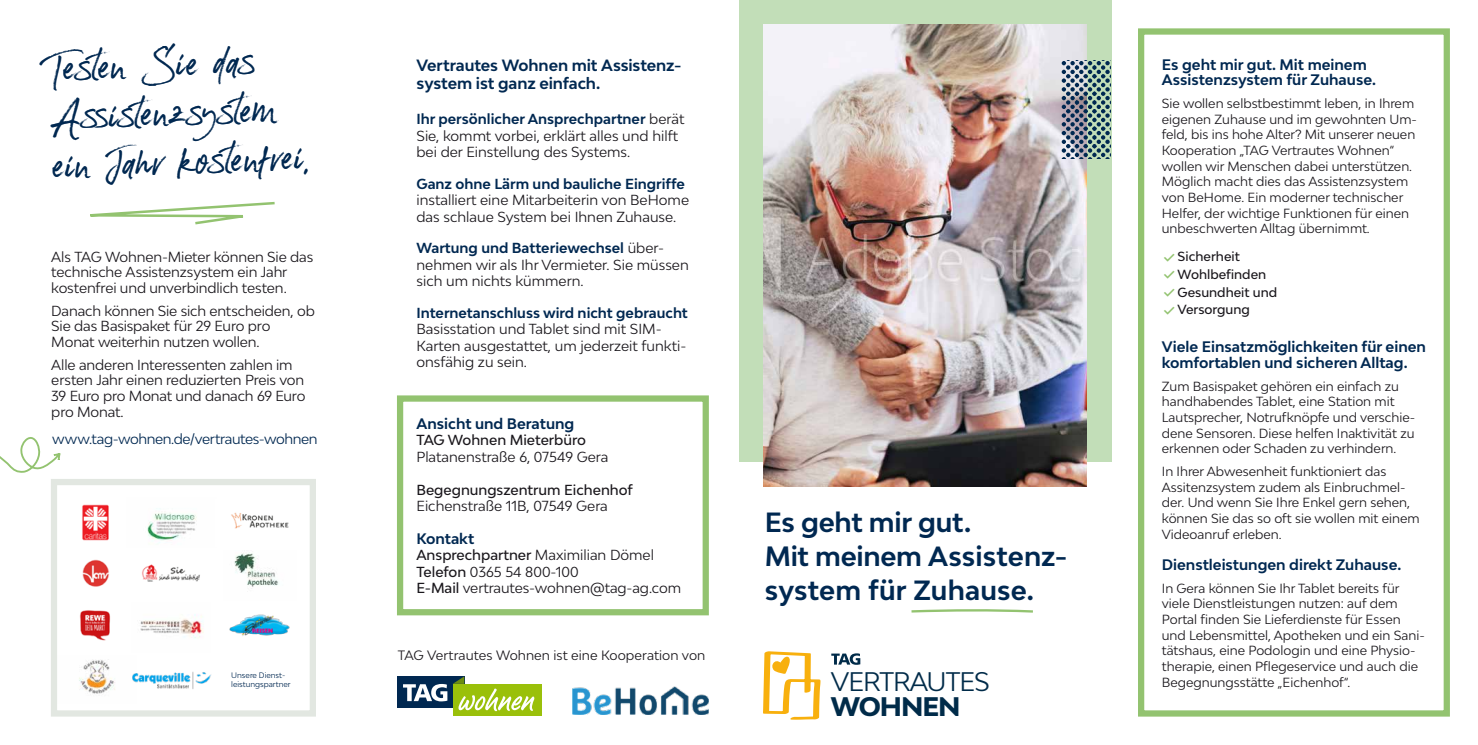
<style>
.page{position:relative;width:1478px;height:745px;background:#fff}
.page>*{position:absolute;margin:0;border:0;box-sizing:border-box;transform-origin:0 0}
.t1{font:47.5px/48.8px "Diamonds";color:#002851}
.t2{font:700 26.25px/33.8px "Bw Modelica";letter-spacing:-.005em;color:#002851}
.t3{font:25.38px "Bw Modelica";letter-spacing:-.04em;color:#002b49}
.t4{font:800 25.38px "Bw Modelica";letter-spacing:-.04em;color:#002b49}
.t5{font:700 15.5px/18.5px "Bw Modelica";letter-spacing:-.005em;color:#002851}
.t6{font:700 14.38px/15.6px "Bw Modelica";color:#002851}
.t7{font:13.75px/16.5px "Bw Modelica";letter-spacing:-.005em;color:#1a171c}
.t8{font:700 13.75px "Bw Modelica";color:#002851}
.t9{font:500 13.75px "Bw Modelica";color:#1a171c}
.t10{font:13.75px "Bw Modelica";letter-spacing:-.03em;color:#002851}
.t11{font:12.75px "Bw Modelica";letter-spacing:.005em;color:#1a171c}
.t12{font:12.5px/15.6px "Bw Modelica";color:#1a171c}
.t13{font:500 12.5px/17.5px "Bw Modelica";color:#1a171c}
.t14{font:7.5px/9px "Bw Modelica";color:#002851}
.s1{font-weight:700;color:#002851}
.s2{font-weight:500}
</style>
<div class="page">
<div style="left:739px;top:0;width:372px;height:461px;background:#c2deb8"></div>
<img style="left:764px;top:25px;width:322px;height:460px">
<svg style="left:911px;top:609px;width:122px;height:4px"></svg>
<div style="left:397px;top:395px;width:312px;height:220px;border:6px solid #93c370"></div>
<div style="left:1138px;top:28px;width:311px;height:688px;border:6px solid #93c370"></div>
<div style="left:397px;top:676px;width:67px;height:31px;background:#002851"></div>
<div style="left:453px;top:683px;width:88px;height:32px;background:#9ac00a"></div>
<svg style="left:403px;top:684px;width:44px;height:17px"></svg>
<svg style="left:453px;top:676px;width:81px;height:34px"></svg>
<img style="left:572px;top:686px;width:136px;height:28px">
<svg style="left:1061px;top:61px;width:50px;height:97px"></svg>
<svg style="left:763px;top:651px;width:57px;height:68px"></svg>
<svg style="left:831px;top:653px;width:29px;height:11px"></svg>
<svg style="left:90px;top:201px;width:185px;height:24px"></svg>
<img style="left:82px;top:504px;width:27px;height:37px">
<img style="left:147px;top:508px;width:142px;height:35px">
<img style="left:82px;top:559px;width:27px;height:28px">
<img style="left:142px;top:564px;width:58px;height:18px">
<img style="left:234px;top:552px;width:45px;height:35px">
<img style="left:80px;top:610px;width:31px;height:31px">
<img style="left:140px;top:614px;width:64px;height:24px">
<img style="left:229px;top:614px;width:61px;height:22px">
<img style="left:79px;top:659px;width:36px;height:35px">
<img style="left:132px;top:672px;width:80px;height:17px">
<div style="left:51px;top:478px;width:265px;height:238px;border:6px solid #e2e7e1"></div>
<svg style="left:0;top:437px;width:61px;height:35px"></svg>
<h1 class="t1" style="left:48px;top:45px;width:259px;rotate:-2deg">Testen Sie das<br>Ass istenzsystem ein Jahr kostenfrei.</h1>
<p class="t7" style="left:51px;top:248px;width:263px;line-height:15.6px">Als TAG Wohnen-Mieter können Sie das technische Assistenzsystem ein Jahr kostenfrei und unverbindlich testen.</p>
<p class="t7" style="left:51px;top:302px;width:265px;line-height:15.6px">Danach können Sie sich entscheiden, ob<br>Sie das Basispaket für 29 Euro pro<br>Monat weiterhin nutzen wollen.</p>
<p class="t7" style="left:51px;top:356px;width:256px;line-height:15.6px">Alle anderen Interessenten zahlen im ersten Jahr einen reduzierten Preis von<br>39 Euro pro Monat und danach 69 Euro pro Monat.</p>
<p class="t10" style="left:52px;top:430px;width:267px">www.tag-wohnen.de/vertrautes-wohnen</p>
<p class="t14" style="left:231px;top:670px;width:61px">Unsere Dienst&shy;leistungspartner</p>
<p class="t5" style="left:416px;top:55px;width:266px">Vertrautes Wohnen mit Assistenz&shy;system ist ganz einfach.</p>
<p class="t7" style="left:416px;top:110px;width:269px"><span class="s1">Ihr persönlicher Ansprechpartner</span> berät<br>Sie, kommt vorbei, erklärt alles und hilft bei der Einstellung des Systems.</p>
<p class="t8" style="left:416px;top:174px;width:270px">Ganz ohne Lärm und bauliche Eingriffe</p>
<p class="t7" style="left:416px;top:191px;width:274px">installiert eine Mitarbeiterin von BeHome das schlaue System bei Ihnen Zuhause.</p>
<p class="t7" style="left:416px;top:239px;width:274px"><span class="s1">Wartung und Batteriewechsel</span> über&shy;nehmen wir als Ihr Vermieter. Sie müssen sich um nichts kümmern.</p>
<p class="t8" style="left:416px;top:303px;width:273px">Internetanschluss wird nicht gebraucht</p>
<p class="t7" style="left:416px;top:320px;width:271px">Basisstation und Tablet sind mit SIM-<br>Karten ausgestattet, um jederzeit funkti&shy;onsfähig zu sein.</p>
<p class="t6" style="left:416px;top:415px;width:159px">Ansicht und Beratung</p>
<p class="t9" style="left:416px;top:431px;width:171px">TAG Wohnen Mieterbüro</p>
<p class="t7" style="left:416px;top:448px;width:193px">Platanenstraße 6, 07549 Gera</p>
<p class="t9" style="left:416px;top:480px;width:218px">Begegnungszentrum Eichenhof</p>
<p class="t7" style="left:416px;top:497px;width:193px">Eichenstraße 11B, 07549 Gera</p>
<p class="t6" style="left:416px;top:530px;width:59px">Kontakt</p>
<p class="t7" style="left:416px;top:546px;width:266px"><span class="s2">Ansprechpartner</span> Maximilian Dömel<br><span class="s2">Telefon</span> 0365 54 800-100<br><span class="s2">E-Mail</span> vertrautes-wohnen@tag-ag.com</p>
<p class="t11" style="left:398px;top:646px;width:309px">TAG Vertrautes Wohnen ist eine Kooperation von</p>
<p class="t6" style="left:1162px;top:56px;width:216px">Es geht mir gut. Mit meinem<br>Assistenzsystem für Zuhause.</p>
<p class="t12" style="left:1162px;top:95px;width:257px">Sie wollen selbstbestimmt leben, in Ihrem eigenen Zuhause und im gewohnten Um&shy;feld, bis ins hohe Alter? Mit unserer neuen Kooperation „TAG Vertrautes Wohnen“ wollen wir Menschen dabei unterstützen.<br>Möglich macht dies das Assistenzsystem von BeHome. Ein moderner technischer Helfer, der wichtige Funktionen für einen unbeschwerten Alltag übernimmt.</p>
<p class="t13" style="left:1177px;top:247px;width:101px">Sicherheit<br>Wohlbefinden<br>Gesundheit und<br>Versorgung</p>
<p class="t6" style="left:1162px;top:338px;width:266px">Viele Einsatzmöglichkeiten für einen komfortablen und sicheren Alltag.</p>
<p class="t12" style="left:1162px;top:378px;width:255px">Zum Basispaket gehören ein einfach zu handhabendes Tablet, eine Station mit Lautsprecher, Notrufknöpfe und verschie&shy;dene Sensoren. Diese helfen Inaktivität zu erkennen oder Schaden zu verhindern.</p>
<p class="t12" style="left:1162px;top:463px;width:259px">In Ihrer Abwesenheit funktioniert das Assitenzsystem zudem als Einbruchmel&shy;der. Und wenn Sie Ihre Enkel gern sehen, können Sie das so oft sie wollen mit einem Videoanruf erleben.</p>
<p class="t6" style="left:1162px;top:556px;width:241px">Dienstleistungen direkt Zuhause.</p>
<p class="t12" style="left:1162px;top:579px;width:265px">In Gera können Sie Ihr Tablet bereits für viele Dienstleistungen nutzen: auf dem Portal finden Sie Lieferdienste für Essen und Lebensmittel, Apotheken und ein Sani&shy;tätshaus, eine Podologin und eine Physio&shy;therapie, einen Pflegeservice und auch die</p>
<h2 class="t2" style="left:764px;top:504px;width:304px">Es geht mir gut.<br>Mit meinem Assistenz&shy;system für Zuhause.</h2>
<h3 class="t3" style="left:831px;top:664px;width:161px">VERTRAUTES</h3>
<p class="t12" style="left:1162px;top:673px;width:190px">Begegnungsstätte „Eichenhof“.</p>
<h3 class="t4" style="left:831px;top:689px;width:131px">WOHNEN</h3>
</div>
